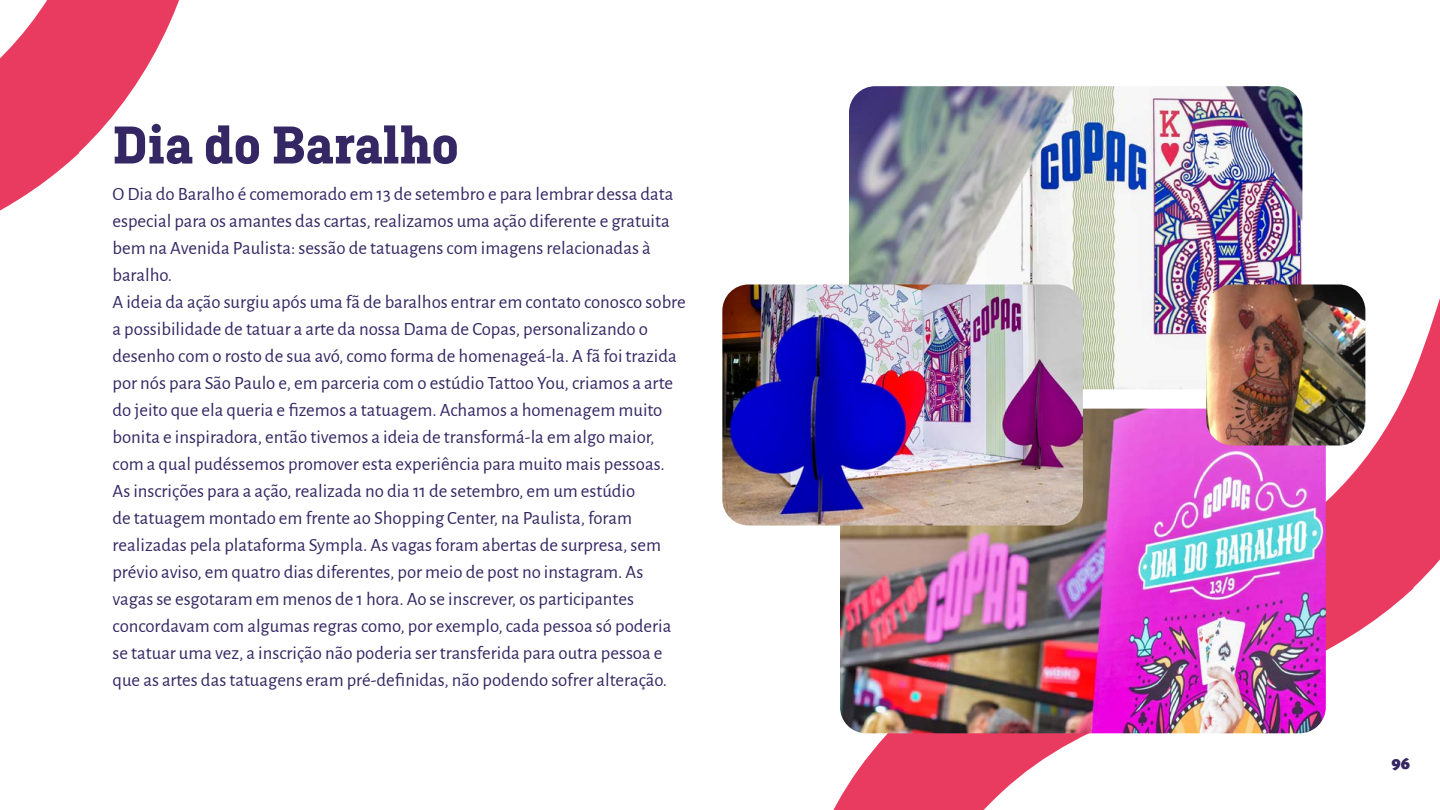
<style>
.page{position:relative;width:1440px;height:810px;background:#fff}
.page>*{position:absolute;margin:0;border:0;box-sizing:border-box;transform-origin:0 0}
.t1{font:700 56.25px "Ciutadella Slab";color:#342763}
.t2{font:18.75px/27px "Alegreya Sans";color:#342763}
.t3{font:900 18.75px "Alegreya Sans";color:#352562}
</style>
<div class="page">
<svg style="left:833px;top:108px;width:607px;height:702px"></svg>
<svg style="left:0;top:0;width:179px;height:211px;fill:#e93b60"></svg>
<img style="left:840px;top:409px;width:486px;height:324px">
<img style="left:849px;top:86px;width:453px;height:303px">
<img style="left:722px;top:284px;width:361px;height:242px">
<img style="left:1206px;top:284px;width:159px;height:162px">
<h1 class="t1" style="left:112px;top:113px;width:348px">Dia do Baralho</h1>
<p class="t2" style="left:112px;top:179px;width:575px">O Dia do Baralho é comemorado em 13 de setembro e para lembrar dessa data especial para os amantes das cartas, realizamos uma ação diferente e gratuita bem na Avenida Paulista: sessão de tatuagens com imagens relacionadas à baralho.<br>A ideia da ação surgiu após uma fã de baralhos entrar em contato conosco sobre a possibilidade de tatuar a arte da nossa Dama de Copas, personalizando o desenho com o rosto de sua avó, como forma de homenageá-la. A fã foi trazida por nós para São Paulo e, em parceria com o estúdio Tattoo You, criamos a arte do jeito que ela queria e fizemos a tatuagem. Achamos a homenagem muito bonita e inspiradora, então tivemos a ideia de transformá-la em algo maior, com a qual pudéssemos promover esta experiência para muito mais pessoas.<br>As inscrições para a ação, realizada no dia 11 de setembro, em um estúdio<br>de tatuagem montado em frente ao Shopping Center, na Paulista, foram realizadas pela plataforma Sympla. As vagas foram abertas de surpresa, sem prévio aviso, em quatro dias diferentes, por meio de post no instagram. As vagas se esgotaram em menos de 1 hora. Ao se inscrever, os participantes concordavam com algumas regras como, por exemplo, cada pessoa só poderia se tatuar uma vez, a inscrição não poderia ser transferida para outra pessoa e que as artes das tatuagens eram pré-definidas, não podendo sofrer alteração.</p>
<p class="t3" style="left:1392px;top:748px;width:20px">96</p>
</div>
